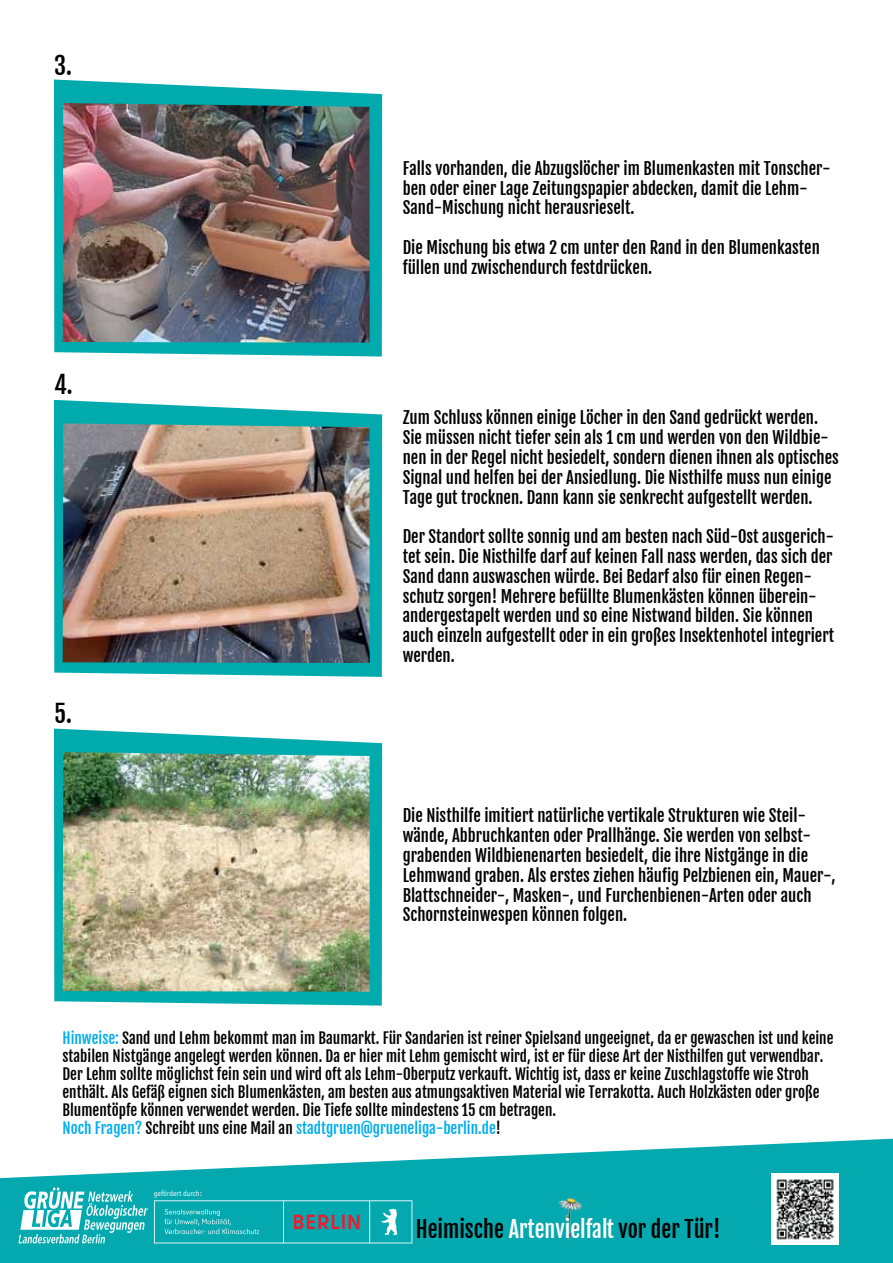
<style>
.page{position:relative;width:893px;height:1263px;background:#fff}
.page>*{position:absolute;margin:0;border:0;box-sizing:border-box;transform-origin:0 0}
.t1{font:24px "Fjalla One";color:#000}
.t2{font:22.5px "Fjalla One";color:#000}
.t3{font:16.5px/19.8px "Fjalla One";color:#000}
.t4{font:15px/18px "Fjalla One";color:#000}
.t5{font:7.8px "Officina Sans ITC Pro";color:#fff;scale:.95 1}
.s1{color:#00aeef}
.s2{color:#fff}
</style>
<div class="page">
<svg style="left:0;top:1139px;width:893px;height:124px;fill:#04a9af"></svg>
<img style="left:54px;top:80px;width:328px;height:276px">
<img style="left:54px;top:400px;width:328px;height:277px">
<svg style="left:18px;top:1187px;width:130px;height:56px"></svg>
<svg style="left:154px;top:1200px;width:258px;height:43px;background:#22a9b0"></svg>
<img style="left:553px;top:1199px;width:28px;height:42px">
<img style="left:771px;top:1174px;width:68px;height:70px">
<img style="left:54px;top:729px;width:328px;height:276px">
<h1 class="t1" style="left:54px;top:51px;width:19px">3.</h1>
<h1 class="t1" style="left:54px;top:370px;width:20px">4.</h1>
<h1 class="t1" style="left:54px;top:699px;width:19px">5.</h1>
<p class="t3" style="left:403px;top:158px;width:429px">Falls vorhanden, die Abzugslöcher im Blumenkasten mit Tonscher&shy;ben oder einer Lage Zeitungspapier abdecken, damit die Lehm-<br>Sand-Mischung nicht herausrieselt.</p>
<p class="t3" style="left:403px;top:238px;width:419px">Die Mischung bis etwa 2 cm unter den Rand in den Blumenkasten füllen und zwischendurch festdrücken.</p>
<p class="t3" style="left:403px;top:408px;width:438px">Zum Schluss können einige Löcher in den Sand gedrückt werden.<br>Sie müssen nicht tiefer sein als 1 cm und werden von den Wildbie&shy;nen in der Regel nicht besiedelt, sondern dienen ihnen als optisches Signal und helfen bei der Ansiedlung. Die Nisthilfe muss nun einige Tage gut trocknen. Dann kann sie senkrecht aufgestellt werden.</p>
<p class="t3" style="left:403px;top:527px;width:433px">Der Standort sollte sonnig und am besten nach Süd-Ost ausgerich&shy;tet sein. Die Nisthilfe darf auf keinen Fall nass werden, das sich der Sand dann auswaschen würde. Bei Bedarf also für einen Regen&shy;schutz sorgen! Mehrere befüllte Blumenkästen können überein&shy;andergestapelt werden und so eine Nistwand bilden. Sie können auch einzeln aufgestellt oder in ein großes Insektenhotel integriert werden.</p>
<p class="t3" style="left:403px;top:806px;width:435px">Die Nisthilfe imitiert natürliche vertikale Strukturen wie Steil&shy;wände, Abbruchkanten oder Prallhänge. Sie werden von selbst&shy;grabenden Wildbienenarten besiedelt, die ihre Nistgänge in die Lehmwand graben. Als erstes ziehen häufig Pelzbienen ein, Mauer-, Blattschneider-, Masken-, und Furchenbienen-Arten oder auch Schornsteinwespen können folgen.</p>
<p class="t4" style="left:63px;top:1029px;width:772px"><span class="s1">Hinweise:</span> Sand und Lehm bekommt man im Baumarkt. Für Sandarien ist reiner Spielsand ungeeignet, da er gewaschen ist und keine stabilen Nistgänge angelegt werden können. Da er hier mit Lehm gemischt wird, ist er für diese Art der Nisthilfen gut verwendbar.<br>Der Lehm sollte möglichst fein sein und wird oft als Lehm-Oberputz verkauft. Wichtig ist, dass er keine Zuschlagstoffe wie Stroh enthält. Als Gefäß eignen sich Blumenkästen, am besten aus atmungsaktiven Material wie Terrakotta. Auch Holzkästen oder große Blumentöpfe können verwendet werden. Die Tiefe sollte mindestens 15 cm betragen.<br><span class="s1">Noch Fragen?</span> Schreibt uns eine Mail an <span class="s1">stadtgruen@grueneliga-berlin.de</span>!</p>
<p class="t5" style="left:154px;top:1189px;width:52px">gefördert durch:</p>
<h2 class="t2" style="left:416px;top:1216px;width:306px">Heimische <span class="s2">Artenvielfalt</span> vor der Tür!</h2>
</div>
